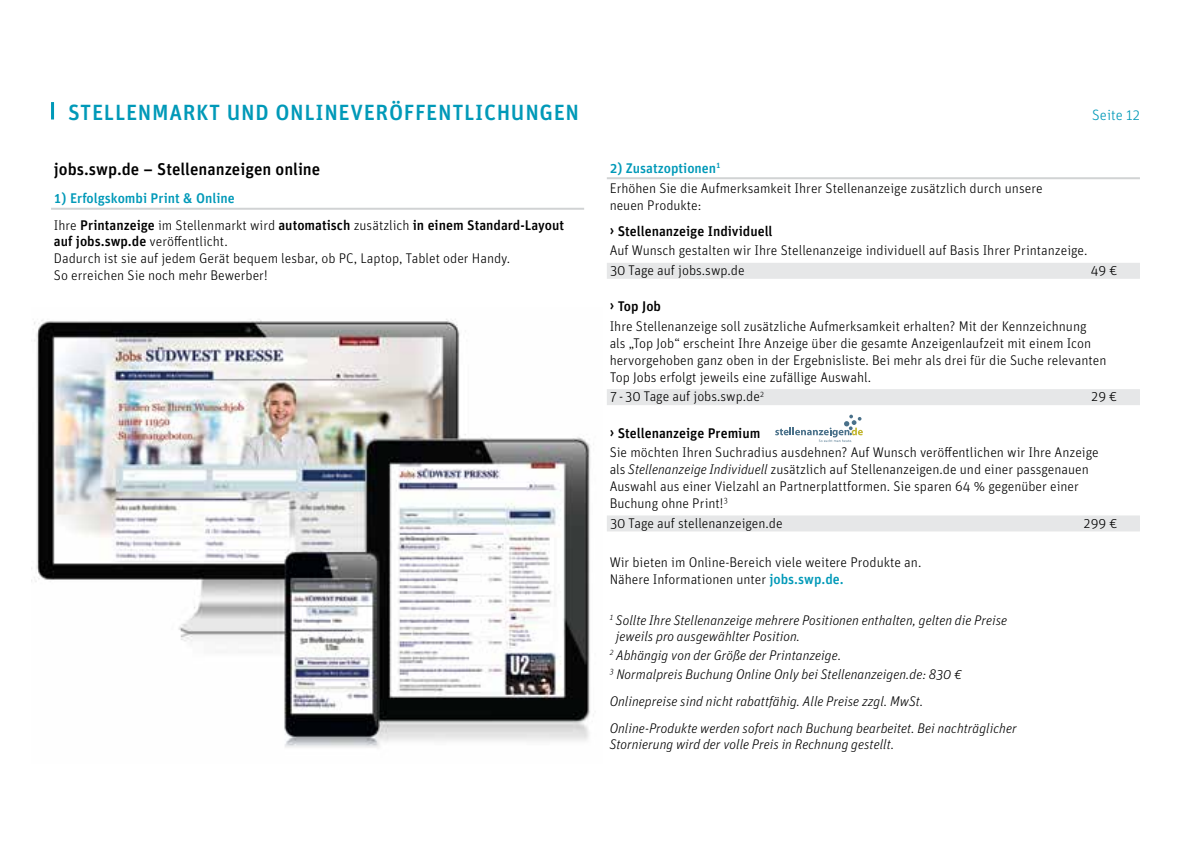
<style>
.page{position:relative;width:1191px;height:842px;background:#fff}
.page>*{position:absolute;margin:0;border:0;box-sizing:border-box;transform-origin:0 0}
.t1{font:500 22px "Unit Pro";letter-spacing:.03em;color:#0099b8}
.t2{font:500 17px "Unit Pro";color:#000}
.t3{font:300 15px "Unit Pro";color:#0099b8}
.t4{font:300 14px/16.8px "Unit Pro";color:#000}
.t5{font:italic 300 14px/16px "Unit Pro";color:#000}
.t6{font:500 14px/26.4px "Unit Pro";color:#000}
.s1{color:#0099b8}
.s2{font-weight:300}
.s3{font-weight:500}
.s4{font-weight:500;color:#0099b8}
.s5{font-style:italic}
</style>
<div class="page">
<hr style="left:51px;top:102px;width:3px;height:17px;background:#0099b8">
<hr style="left:51px;top:208px;width:533px;height:2px;background:#d1d3d4">
<hr style="left:607px;top:177px;width:533px;height:2px;background:#d1d3d4">
<div style="left:607px;top:263px;width:533px;height:16px;background:#e6e7e8"></div>
<div style="left:607px;top:389px;width:533px;height:16px;background:#e6e7e8"></div>
<div style="left:607px;top:515px;width:533px;height:16px;background:#e6e7e8"></div>
<svg style="left:775px;top:415px;width:88px;height:27px"></svg>
<img style="left:34px;top:319px;width:557px;height:429px">
<h1 class="t1" style="left:68px;top:96px;width:512px">STELLENMARKT UND ONLINEVERÖFFENTLICHUNGEN</h1>
<p class="t3" style="left:1092px;top:105px;width:49px">Seite 12</p>
<p class="t2" style="left:54px;top:157px;width:268px">jobs.swp.de – Stellenanzeigen online</p>
<p class="t6" style="left:54px;top:184px;width:512px"><span class="s1">1) Erfolgskombi Print &amp; Online<br></span><span class="s2">Ihre</span> Printanzeige <span class="s2">im Stellenmarkt wird</span> automatisch <span class="s2">zusätzlich</span> in einem Standard-Layout</p>
<p class="t4" style="left:54px;top:233px;width:458px"><span class="s3">auf jobs.swp.de</span> veröffentlicht.<br>Dadurch ist sie auf jedem Gerät bequem lesbar, ob PC, Laptop, Tablet oder Handy.<br>So erreichen Sie noch mehr Bewerber!</p>
<p class="t4" style="left:609px;top:157px;width:434px;line-height:20.8px"><span class="s4">2) Zusatzoptionen</span><sup>1<br></sup>Erhöhen Sie die Aufmerksamkeit Ihrer Stellenanzeige zusätzlich durch unsere</p>
<p class="t4" style="left:609px;top:197px;width:93px">neuen Produkte:</p>
<p class="t6" style="left:609px;top:217px;width:164px">› Stellenanzeige Individuell</p>
<p class="t4" style="left:609px;top:240px;width:479px;line-height:19.6px">Auf Wunsch gestalten wir Ihre Stellenanzeige individuell auf Basis Ihrer Printanzeige.<br>30 Tage auf jobs.swp.de</p>
<p class="t4" style="left:1091px;top:261px;width:28px">49 €</p>
<p class="t6" style="left:609px;top:293px;width:53px">› Top Job</p>
<p class="t4" style="left:609px;top:317px;width:498px">Ihre Stellenanzeige soll zusätzliche Aufmerksamkeit erhalten? Mit der Kennzeichnung<br>als „Top Job“ erscheint Ihre Anzeige über die gesamte Anzeigenlaufzeit mit einem Icon hervorgehoben ganz oben in der Ergebnisliste. Bei mehr als drei für die Suche relevanten Top Jobs erfolgt jeweils eine zufällige Auswahl.</p>
<p class="t4" style="left:609px;top:388px;width:156px">7-30 Tage auf jobs.swp.de<sup>2</sup></p>
<p class="t4" style="left:1090px;top:388px;width:28px">29 €</p>
<p class="t6" style="left:609px;top:419px;width:152px">› Stellenanzeige Premium</p>
<p class="t4" style="left:609px;top:444px;width:490px">Sie möchten Ihren Suchradius ausdehnen? Auf Wunsch veröffentlichen wir Ihre Anzeige als <span class="s5">Stellenanzeige Individuell</span> zusätzlich auf Stellenanzeigen.de und einer passgenauen Auswahl aus einer Vielzahl an Partnerplattformen. Sie sparen 64 % gegenüber einer Buchung ohne Print!<sup>3</sup></p>
<p class="t4" style="left:609px;top:514px;width:174px">30 Tage auf stellenanzeigen.de</p>
<p class="t4" style="left:1083px;top:514px;width:36px">299 €</p>
<p class="t4" style="left:609px;top:553px;width:313px">Wir bieten im Online-Bereich viele weitere Produkte an.<br>Nähere Informationen unter <span class="s4">jobs.swp.de.</span></p>
<p class="t5" style="left:616px;top:612px;width:393px;text-indent:-6px"><sup>1</sup> Sollte Ihre Stellenanzeige mehrere Positionen enthalten, gelten die Preise jeweils pro ausgewählter Position.</p>
<p class="t5" style="left:609px;top:645px;width:354px;line-height:18.8px"><sup>2</sup> Abhängig von der Größe der Printanzeige.<br><sup>3</sup> Normalpreis Buchung Online Only bei Stellenanzeigen.de: 830 €</p>
<p class="t5" style="left:609px;top:687px;width:408px;line-height:27.4px">Onlinepreise sind nicht rabattfähig. Alle Preise zzgl. MwSt.<br>Online-Produkte werden sofort nach Buchung bearbeitet. Bei nachträglicher</p>
<p class="t5" style="left:609px;top:736px;width:286px">Stornierung wird der volle Preis in Rechnung gestellt.</p>
</div>
